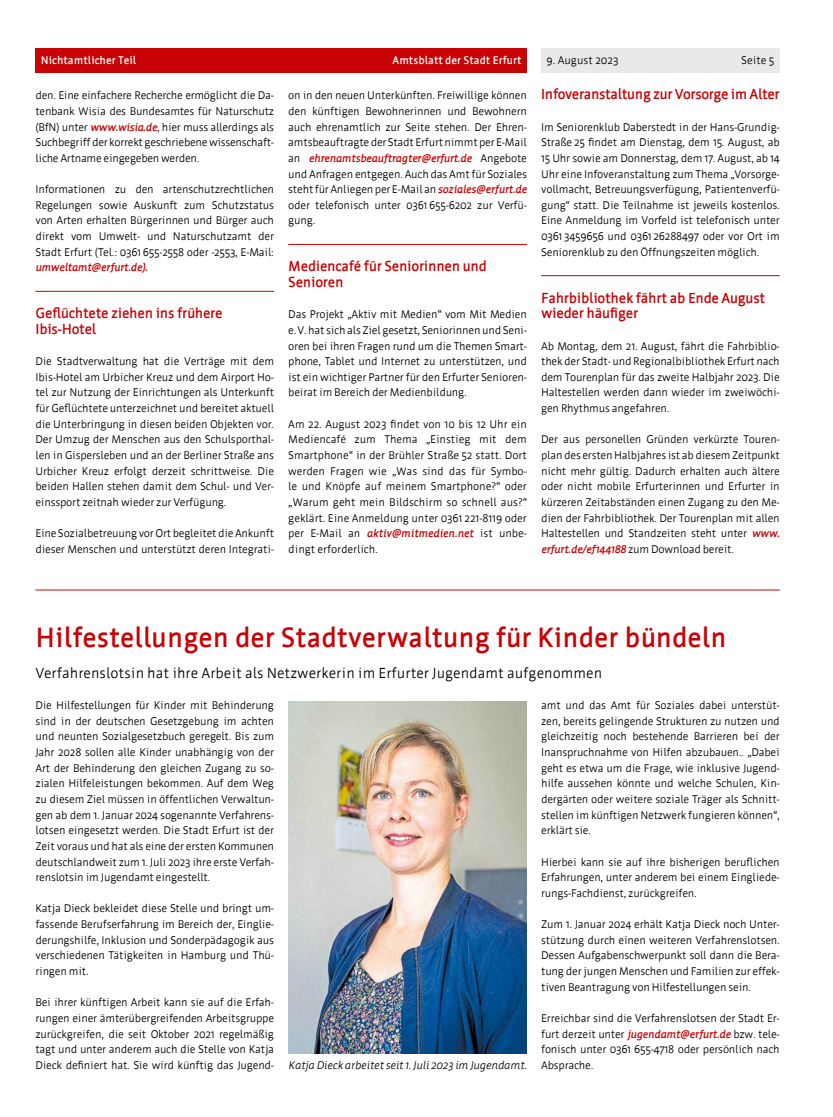
<style>
.page{position:relative;width:833px;height:1117px;background:#fff}
.page>*{position:absolute;margin:0;border:0;box-sizing:border-box;transform-origin:0 0}
.H1-u1{font:700 27.5px "Werk";color:#c80205}
.H2-u4Linie{font:700 14.38px/15.6px "Werk";letter-spacing:-.02em;color:#c80205}
.P-uz{font:14.38px "Werk";color:#000}
.H2-u4{font:700 14.38px "Werk";letter-spacing:-.03em;color:#c80205}
.P-Normal{font:11px/15.6px "Werk";letter-spacing:-.02em;color:#000;text-align:justify}
.t1{font:italic 11px "Werk";letter-spacing:-.02em;color:#000}
.t2{font:700 11px "Werk";color:#fff}
.P-Normal-2{font:11px "Werk";color:#000}
.s1{font-weight:700;font-style:italic;color:#c80205}
</style>
<div class="page">
<div style="left:541px;top:48px;width:239px;height:25px;background:#e9e9e9"></div>
<div style="left:35px;top:48px;width:492px;height:25px;background:#c80205"></div>
<hr style="left:35px;top:589px;width:745px;height:1px;background:#c80205">
<hr style="left:35px;top:291px;width:239px;height:1px;background:#c80205">
<hr style="left:288px;top:244px;width:239px;height:1px;background:#c80205">
<hr style="left:541px;top:275px;width:239px;height:1px;background:#c80205">
<img style="left:288px;top:701px;width:239px;height:351px">
<p class="t2" style="left:41px;top:55px;width:97px">Nichtamtlicher Teil</p>
<p class="t2" style="left:392px;top:55px;width:131px">Amtsblatt der Stadt Erfurt</p>
<p class="P-Normal-2" style="left:546px;top:54px;width:74px">9. August 2023</p>
<p class="P-Normal" style="left:741px;top:53px;width:35px">Seite 5</p>
<p class="P-Normal" style="left:35px;top:88px;width:240px">den. Eine einfachere Recherche ermöglicht die Da&shy;tenbank Wisia des Bundesamtes für Naturschutz (BfN) unter <span class="s1">www.wisia.de</span>, hier muss allerdings als Suchbegriff der korrekt geschriebene wissenschaft&shy;liche Artname eingegeben werden.</p>
<p class="P-Normal" style="left:35px;top:181px;width:240px">Informationen zu den artenschutzrechtlichen Regelungen sowie Auskunft zum Schutzstatus von Arten erhalten Bürgerinnen und Bürger auch direkt vom Umwelt- und Naturschutzamt der Stadt Erfurt (Tel.: 0361 655-2558 oder -2553, E-Mail: <span class="s1">umweltamt@erfurt.de).</span></p>
<h2 class="H2-u4Linie" style="left:35px;top:305px;width:189px">Geflüchtete ziehen ins frühere<br>Ibis-Hotel</h2>
<p class="P-Normal" style="left:35px;top:353px;width:240px">Die Stadtverwaltung hat die Verträge mit dem Ibis-Hotel am Urbicher Kreuz und dem Airport Ho&shy;tel zur Nutzung der Einrichtungen als Unterkunft für Geflüchtete unterzeichnet und bereitet aktuell die Unterbringung in diesen beiden Objekten vor.<br>Der Umzug der Menschen aus den Schulsporthal&shy;len in Gispersleben und an der Berliner Straße ans Urbicher Kreuz erfolgt derzeit schrittweise. Die beiden Hallen stehen damit dem Schul- und Ver&shy;einssport zeitnah wieder zur Verfügung.</p>
<p class="P-Normal" style="left:35px;top:525px;width:240px">Eine Sozialbetreuung vor Ort begleitet die Ankunft dieser Menschen und unterstützt deren Integrati-</p>
<h2 class="H2-u4" style="left:541px;top:86px;width:240px">Infoveranstaltung zur Vorsorge im Alter</h2>
<p class="P-Normal" style="left:541px;top:119px;width:240px">Im Seniorenklub Daberstedt in der Hans-Grundig-Straße 25 findet am Dienstag, dem 15. August, ab 15 Uhr sowie am Donnerstag, dem 17. August, ab 14<br>Uhr eine Infoveranstaltung zum Thema „Vorsorge&shy;vollmacht, Betreuungsverfügung, Patientenverfü&shy;gung“ statt. Die Teilnahme ist jeweils kostenlos.<br>Eine Anmeldung im Vorfeld ist telefonisch unter 0361 3459656 und 0361 26288497 oder vor Ort im Seniorenklub zu den Öffnungszeiten möglich.</p>
<h2 class="H2-u4Linie" style="left:541px;top:290px;width:226px">Fahrbibliothek fährt ab Ende August wieder häufiger</h2>
<p class="P-Normal" style="left:541px;top:338px;width:240px">Ab Montag, dem 21. August, fährt die Fahrbiblio&shy;thek der Stadt- und Regionalbibliothek Erfurt nach dem Tourenplan für das zweite Halbjahr 2023. Die Haltestellen werden dann wieder im zweiwöchi&shy;gen Rhythmus angefahren.</p>
<p class="P-Normal" style="left:541px;top:431px;width:240px">Der aus personellen Gründen verkürzte Touren&shy;plan des ersten Halbjahres ist ab diesem Zeitpunkt nicht mehr gültig. Dadurch erhalten auch ältere oder nicht mobile Erfurterinnen und Erfurter in kürzeren Zeitabständen einen Zugang zu den Me&shy;dien der Fahrbibliothek. Der Tourenplan mit allen Haltestellen und Standzeiten steht unter <span class="s1">www. erfurt.de/ef144188</span> zum Download bereit.</p>
<p class="P-Normal" style="left:288px;top:88px;width:240px">on in den neuen Unterkünften. Freiwillige können den künftigen Bewohnerinnen und Bewohnern auch ehrenamtlich zur Seite stehen. Der Ehren&shy;amtsbeauftragte der Stadt Erfurt nimmt per E-Mail an <span class="s1">ehrenamtsbeauftragter@erfurt.de</span> Angebote und Anfragen entgegen. Auch das Amt für Soziales steht für Anliegen per E-Mail an <span class="s1">soziales@erfurt.de </span>oder telefonisch unter 0361 655-6202 zur Verfü&shy;gung.</p>
<h2 class="H2-u4Linie" style="left:288px;top:259px;width:200px">Mediencafé für Seniorinnen und<br>Senioren</h2>
<p class="P-Normal" style="left:288px;top:306px;width:240px">Das Projekt „Aktiv mit Medien“ vom Mit Medien e.V. hat sich als Ziel gesetzt, Seniorinnen und Seni&shy;oren bei ihren Fragen rund um die Themen Smart&shy;phone, Tablet und Internet zu unterstützen, und ist ein wichtiger Partner für den Erfurter Senioren&shy;beirat im Bereich der Medienbildung.</p>
<p class="P-Normal" style="left:288px;top:416px;width:240px">Am 22. August 2023 findet von 10 bis 12 Uhr ein Mediencafé zum Thema „Einstieg mit dem Smartphone“ in der Brühler Straße 52 statt. Dort werden Fragen wie „Was sind das für Symbo&shy;le und Knöpfe auf meinem Smartphone?“ oder „Warum geht mein Bildschirm so schnell aus?“ geklärt. Eine Anmeldung unter 0361 221-8119 oder per E-Mail an <span class="s1">aktiv@mitmedien.net</span> ist unbe&shy;dingt erforderlich.</p>
<h1 class="H1-u1" style="left:35px;top:622px;width:693px">Hilfestellungen der Stadtverwaltung für Kinder bündeln</h1>
<p class="P-uz" style="left:35px;top:664px;width:568px">Verfahrenslotsin hat ihre Arbeit als Netzwerkerin im Erfurter Jugendamt aufgenommen</p>
<p class="P-Normal" style="left:35px;top:697px;width:240px">Die Hilfestellungen für Kinder mit Behinderung sind in der deutschen Gesetzgebung im achten und neunten Sozialgesetzbuch geregelt. Bis zum Jahr 2028 sollen alle Kinder unabhängig von der Art der Behinderung den gleichen Zugang zu so&shy;zialen Hilfeleistungen bekommen. Auf dem Weg zu diesem Ziel müssen in öffentlichen Verwaltun&shy;gen ab dem 1. Januar 2024 sogenannte Verfahrens&shy;lotsen eingesetzt werden. Die Stadt Erfurt ist der Zeit voraus und hat als eine der ersten Kommunen deutschlandweit zum 1. Juli 2023 ihre erste Verfah&shy;renslotsin im Jugendamt eingestellt.</p>
<p class="P-Normal" style="left:35px;top:900px;width:240px">Katja Dieck bekleidet diese Stelle und bringt um&shy;fassende Berufserfahrung im Bereich der, Einglie&shy;derungshilfe, Inklusion und Sonderpädagogik aus verschiedenen Tätigkeiten in Hamburg und Thü&shy;ringen mit.</p>
<p class="P-Normal" style="left:35px;top:994px;width:240px">Bei ihrer künftigen Arbeit kann sie auf die Erfah&shy;rungen einer ämterübergreifenden Arbeitsgruppe zurückgreifen, die seit Oktober 2021 regelmäßig tagt und unter anderem auch die Stelle von Katja Dieck definiert hat. Sie wird künftig das Jugend-</p>
<p class="P-Normal" style="left:541px;top:697px;width:240px">amt und das Amt für Soziales dabei unterstüt&shy;zen, bereits gelingende Strukturen zu nutzen und gleichzeitig noch bestehende Barrieren bei der Inanspruchnahme von Hilfen abzubauen.. „Dabei geht es etwa um die Frage, wie inklusive Jugend&shy;hilfe aussehen könnte und welche Schulen, Kin&shy;dergärten oder weitere soziale Träger als Schnitt&shy;stellen im künftigen Netzwerk fungieren können“, erklärt sie.</p>
<p class="P-Normal" style="left:541px;top:853px;width:240px">Hierbei kann sie auf ihre bisherigen beruflichen Erfahrungen, unter anderem bei einem Eingliede&shy;rungs-Fachdienst, zurückgreifen.</p>
<p class="P-Normal" style="left:541px;top:916px;width:240px">Zum 1. Januar 2024 erhält Katja Dieck noch Unter&shy;stützung durch einen weiteren Verfahrenslotsen.<br>Dessen Aufgabenschwerpunkt soll dann die Bera&shy;tung der jungen Menschen und Familien zur effek&shy;tiven Beantragung von Hilfestellungen sein.</p>
<p class="P-Normal" style="left:541px;top:1010px;width:240px">Erreichbar sind die Verfahrenslotsen der Stadt Er&shy;furt derzeit unter <span class="s1">jugendamt@erfurt.de</span> bzw. tele&shy;fonisch unter 0361 655-4718 oder persönlich nach</p>
<p class="t1" style="left:288px;top:1058px;width:240px">Katja Dieck arbeitet seit 1. Juli 2023 im Jugendamt.</p>
<p class="P-Normal" style="left:541px;top:1056px;width:54px">Absprache.</p>
</div>
